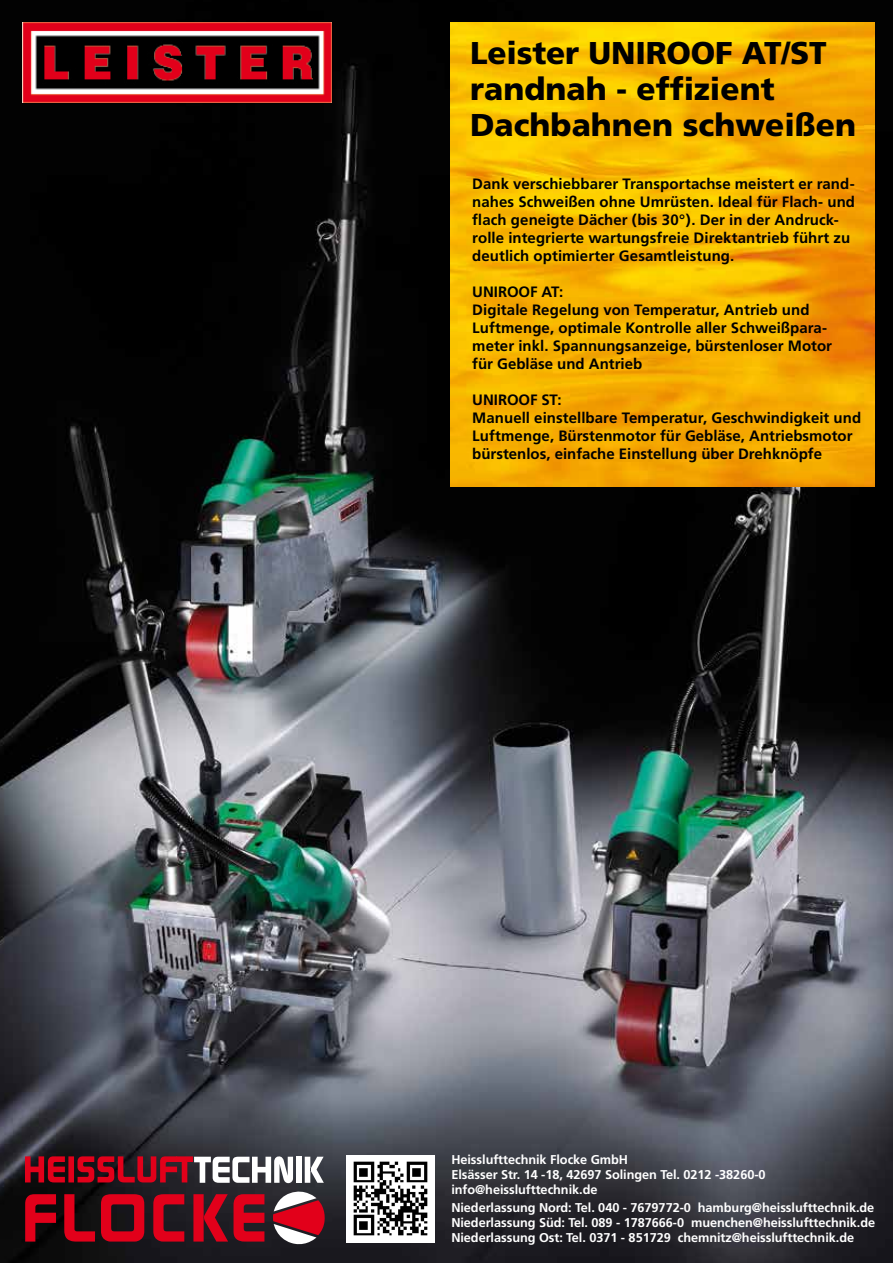
<style>
.page{position:relative;width:893px;height:1263px;background:#fff}
.page>*{position:absolute;margin:0;border:0;box-sizing:border-box;transform-origin:0 0}
.t1{font:900 31.5px/36px "Frutiger";color:#000}
.t2{font:700 15px/18px "Frutiger CE";letter-spacing:.005em;color:#000}
.t3{font:700 12.75px/15px "Frutiger CE";letter-spacing:-.005em;color:#fff}
</style>
<div class="page">
<img style="left:0;top:0;width:893px;height:1263px">
<img style="left:451px;top:22px;width:423px;height:465px">
<img style="left:23px;top:23px;width:308px;height:80px">
<svg style="left:25px;top:1155px;width:300px;height:91px;background:#782934"></svg>
<img style="left:347px;top:1155px;width:87px;height:87px">
<h1 class="t1" style="left:470px;top:35px;width:388px">Leister UNIROOF AT/ST randnah - effizient<br>Dachbahnen schweißen</h1>
<p class="t2" style="left:472px;top:175px;width:384px">Dank verschiebbarer Transportachse meistert er rand&shy;nahes Schweißen ohne Umrüsten. Ideal für Flach- und flach geneigte Dächer (bis 30°). Der in der Andruck&shy;rolle integrierte wartungsfreie Direktantrieb führt zu deutlich optimierter Gesamtleistung.</p>
<p class="t2" style="left:472px;top:283px;width:361px">UNIROOF AT:<br>Digitale Regelung von Temperatur, Antrieb und Luftmenge, optimale Kontrolle aller Schweißpara&shy;meter inkl. Spannungsanzeige, bürstenloser Motor für Gebläse und Antrieb</p>
<p class="t2" style="left:472px;top:391px;width:390px">UNIROOF ST:<br>Manuell einstellbare Temperatur, Geschwindigkeit und Luftmenge, Bürstenmotor für Gebläse, Antriebsmotor bürstenlos, einfache Einstellung über Drehknöpfe</p>
<p class="t3" style="left:451px;top:1152px;width:316px">Heisslufttechnik Flocke GmbH<br>Elsässer Str. 14 -18, 42697 Solingen Tel. 0212 -38260-0 info@heisslufttechnik.de</p>
<p class="t3" style="left:451px;top:1200px;width:425px;text-align:justify">Niederlassung Nord: Tel. 040 - 7679772-0 hamburg@heisslufttechnik.de Niederlassung Süd: Tel. 089 - 1787666-0 muenchen@heisslufttechnik.de Niederlassung Ost: Tel. 0371 - 851729 chemnitz@heisslufttechnik.de</p>
</div>
